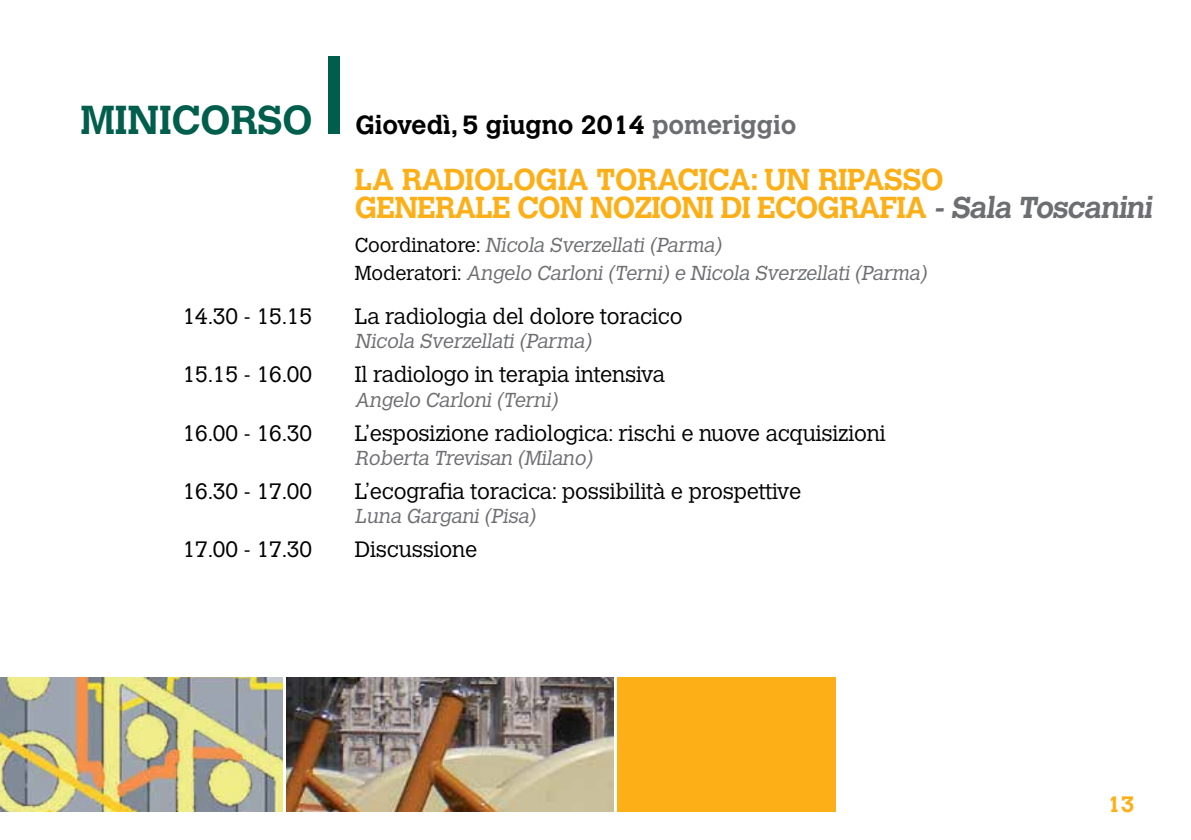
<style>
.page{position:relative;width:1191px;height:840px;background:#fff}
.page>*{position:absolute;margin:0;border:0;box-sizing:border-box;transform-origin:0 0}
.t1{font:700 30px/28px "Calvert MT Std";letter-spacing:-.03em;color:#fcaf17}
.t2{font:700 26px "Calvert MT Std";color:#000}
.t3{font:300 22px "Calvert MT Std";letter-spacing:-.01em;color:#000}
.t4{font:700 22px "Calvert MT Std";color:#fcaf17}
.t5{font:italic 300 20px/28px "Calvert MT Std";color:#6d6e71}
.s1{font-size:40px;color:#005e4c}
.s2{color:#6d6e71}
.s3{font-style:normal;color:#000}
</style>
<div class="page">
<div style="left:328px;top:57px;width:12px;height:77px;background:#005e4c"></div>
<div style="left:617px;top:677px;width:218px;height:134px;background:#fcaf17"></div>
<img style="left:0;top:677px;width:283px;height:134px">
<img style="left:287px;top:677px;width:326px;height:134px">
<p class="t2" style="left:80px;top:108px;width:717px"><span class="s1">MINICORSO</span> GIOVEDÌ, 5 GIUGNO 2014 <span class="s2">POMERIGGIO</span></p>
<h1 class="t1" style="left:355px;top:165px;width:803px">LA RADIOLOGIA TORACICA: UN RIPASSO<br>GENERALE CON NOZIONI DI ECOGRAFIA <span class="s2">- SALA TOSCANINI</span></h1>
<p class="t5" style="left:355px;top:231px;width:577px"><span class="s3">C o o r d i n a t o re :</span> Nicola Sverzellati (Parma)<br><span class="s3">M o d e r a t o r i :</span> Angelo Carloni (Terni) e Nicola Sverzellati (Parma)</p>
<p class="t3" style="left:183px;top:304px;width:131px">14.30 - 15.15</p>
<p class="t3" style="left:355px;top:304px;width:329px">La radiologia del dolore toracico</p>
<p class="t5" style="left:355px;top:327px;width:241px">Nicola Sverzellati (Parma)</p>
<p class="t3" style="left:183px;top:362px;width:131px">15.15 - 16.00</p>
<p class="t3" style="left:355px;top:362px;width:311px">Il radiologo in terapia intensiva</p>
<p class="t5" style="left:355px;top:385px;width:208px">Angelo Carloni (Terni)</p>
<p class="t3" style="left:183px;top:420px;width:131px">16.00 - 16.30</p>
<p class="t3" style="left:355px;top:420px;width:532px">L’esposizione radiologica: rischi e nuove acquisizioni</p>
<p class="t5" style="left:355px;top:443px;width:243px">Roberta Trevisan (Milano)</p>
<p class="t3" style="left:183px;top:478px;width:131px">16.30 - 17.00</p>
<p class="t3" style="left:355px;top:478px;width:448px">L’ecografia toracica: possibilità e prospettive</p>
<p class="t5" style="left:355px;top:501px;width:186px">Luna Gargani (Pisa)</p>
<p class="t3" style="left:183px;top:536px;width:131px">17.00 - 17.30</p>
<p class="t3" style="left:355px;top:536px;width:124px">Discussione</p>
<p class="t4" style="left:1107px;top:790px;width:28px">13</p>
</div>
